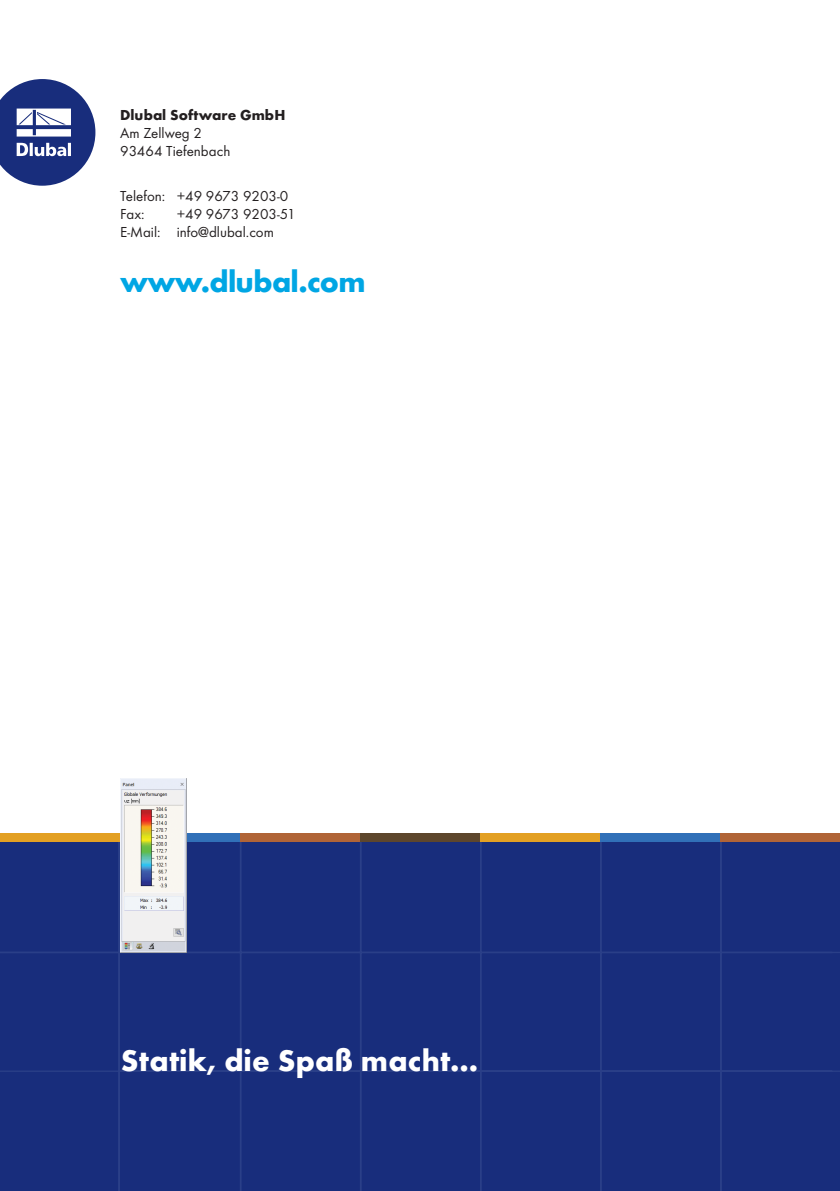
<style>
.page{position:relative;width:840px;height:1191px;background:#fff}
.page>*{position:absolute;margin:0;border:0;box-sizing:border-box;transform-origin:0 0}
.t1{font:700 31px "Function Pro";letter-spacing:.01em;color:#fff}
.t2{font:700 31px "Function Pro";letter-spacing:-.025em;color:#00a6e4}
.t3{font:15px "Function Pro";color:#231f20}
.t4{font:700 15px "Function Pro";color:#231f20}
</style>
<div class="page">
<div style="left:0;top:832px;width:839px;height:359px;background:#182d7c"></div>
<svg style="left:0;top:79px;width:95px;height:107px"></svg>
<div style="left:0;top:833px;width:120px;height:9px;background:#e3a023"></div>
<div style="left:120px;top:833px;width:120px;height:9px;background:#3170b8"></div>
<div style="left:240px;top:833px;width:120px;height:9px;background:#b06437"></div>
<div style="left:360px;top:833px;width:120px;height:9px;background:#5d462c"></div>
<div style="left:480px;top:833px;width:120px;height:9px;background:#e3a023"></div>
<div style="left:600px;top:833px;width:120px;height:9px;background:#3170b8"></div>
<div style="left:720px;top:833px;width:119px;height:9px;background:#b06437"></div>
<img style="left:120px;top:778px;width:66px;height:174px">
<p class="t4" style="left:120px;top:106px;width:167px">Dlubal Software GmbH</p>
<p class="t3" style="left:120px;top:125px;width:83px">Am Zellweg 2</p>
<p class="t3" style="left:120px;top:142px;width:112px">93464 Tiefenbach</p>
<p class="t3" style="left:120px;top:187px;width:47px">Telefon:</p>
<p class="t3" style="left:120px;top:205px;width:26px">Fax:</p>
<p class="t3" style="left:120px;top:223px;width:42px">E-Mail:</p>
<p class="t3" style="left:176px;top:187px;width:113px">+49 9673 9203-0</p>
<p class="t3" style="left:176px;top:205px;width:121px">+49 9673 9203-51</p>
<p class="t3" style="left:176px;top:223px;width:99px">info@dlubal.com</p>
<p class="t2" style="left:120px;top:263px;width:247px">www.dlubal.com</p>
<p class="t1" style="left:121px;top:1041px;width:359px">Statik, die Spaß macht...</p>
</div>
